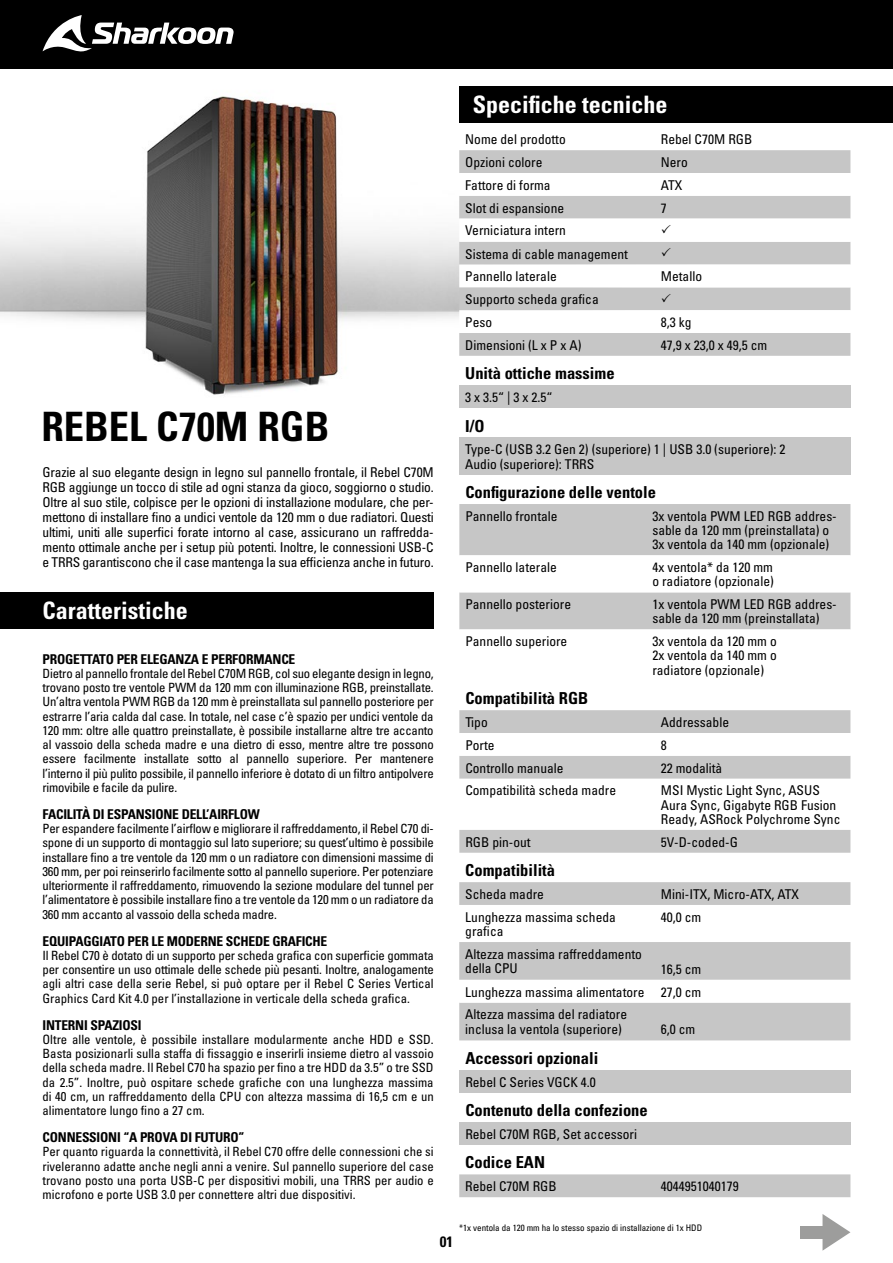
<style>
.page{position:relative;width:893px;height:1263px;background:#fff}
.page>*{position:absolute;margin:0;border:0;box-sizing:border-box;transform-origin:0 0}
.t1{font:40.5px "Univers LTCYR 67 Bold Cond";color:#000}
.t2{font:24px "Univers LTCYR 67 Bold Cond";color:#fff}
.t3{font:16.5px "Univers LTCYR 67 Bold Cond";color:#000}
.t4{font:15px "Univers LTCYR 67 Bold Cond";color:#000}
.t5{font:condensed 13.5px/14.2px "Univers LTCYR 57";color:#000}
.t6{font:13.5px "Univers LTCYR 67 Bold Cond";letter-spacing:-.015em;color:#000}
.t7{font:condensed 12.75px/14.2px "Univers LTCYR 57";color:#000;text-align:justify}
.t8{font:condensed 9px "Univers LTCYR 57";color:#000}
</style>
<div class="page">
<div style="left:0;top:0;width:893px;height:69px;background:#000"></div>
<svg style="left:43px;top:15px;width:191px;height:37px"></svg>
<img style="left:0;top:96px;width:459px;height:299px">
<div style="left:459px;top:86px;width:434px;height:37px;background:#000"></div>
<div style="left:459px;top:150px;width:391px;height:206px;background:#c6c6c6"></div>
<svg style="left:459px;top:310px;width:391px;height:23px"></svg>
<div style="left:459px;top:437px;width:391px;height:38px;background:#c6c6c6"></div>
<div style="left:459px;top:385px;width:391px;height:23px;background:#c6c6c6"></div>
<div style="left:459px;top:504px;width:391px;height:51px;background:#c6c6c6"></div>
<div style="left:459px;top:592px;width:391px;height:38px;background:#c6c6c6"></div>
<div style="left:459px;top:882px;width:391px;height:158px;background:#c6c6c6"></div>
<svg style="left:459px;top:905px;width:391px;height:98px"></svg>
<div style="left:459px;top:1122px;width:391px;height:23px;background:#c6c6c6"></div>
<div style="left:459px;top:1174px;width:391px;height:23px;background:#c6c6c6"></div>
<svg style="left:822px;top:1214px;width:28px;height:37px"></svg>
<div style="left:800px;top:1226px;width:25px;height:12px;background:#9d9d9c"></div>
<div style="left:0;top:592px;width:434px;height:37px;background:#000"></div>
<svg style="left:459px;top:710px;width:391px;height:143px;fill:#c6c6c6"></svg>
<svg style="left:459px;top:733px;width:391px;height:23px"></svg>
<div style="left:459px;top:1070px;width:391px;height:23px;background:#c6c6c6"></div>
<svg style="left:459px;top:173px;width:391px;height:114px"></svg>
<svg style="left:662px;top:293px;width:9px;height:9px"></svg>
<p class="t1" style="left:41px;top:402px;width:289px">REBEL C70M RGB</p>
<p class="t5" style="left:43px;top:464px;width:393px;line-height:15px;text-align:justify">Grazie al suo elegante design in legno sul pannello frontale, il Rebel C70M RGB aggiunge un tocco di stile ad ogni stanza da gioco, soggiorno o studio.<br>Oltre al suo stile, colpisce per le opzioni di installazione modulare, che per&shy;mettono di installare fino a undici ventole da 120 mm o due radiatori. Questi ultimi, uniti alle superfici forate intorno al case, assicurano un raffredda&shy;mento ottimale anche per i setup più potenti. Inoltre, le connessioni USB-C e TRRS garantiscono che il case mantenga la sua efficienza anche in futuro.</p>
<p class="t2" style="left:43px;top:596px;width:147px">Caratteristiche</p>
<p class="t6" style="left:43px;top:650px;width:254px">PROGETTATO PER ELEGANZA E PERFORMANCE</p>
<p class="t7" style="left:43px;top:666px;width:393px">Dietro al pannello frontale del Rebel C70M RGB, col suo elegante design in legno, trovano posto tre ventole PWM da 120 mm con illuminazione RGB, preinstallate.<br>Un’altra ventola PWM RGB da 120 mm è preinstallata sul pannello posteriore per estrarre l’aria calda dal case. In totale, nel case c’è spazio per undici ventole da 120 mm: oltre alle quattro preinstallate, è possibile installarne altre tre accanto al vassoio della scheda madre e una dietro di esso, mentre altre tre possono essere facilmente installate sotto al pannello superiore. Per mantenere l’interno il più pulito possibile, il pannello inferiore è dotato di un filtro antipolvere rimovibile e facile da pulire.</p>
<p class="t6" style="left:43px;top:806px;width:219px">FACILITÀ DI ESPANSIONE DELL’AIRFLOW</p>
<p class="t7" style="left:43px;top:821px;width:393px">Per espandere facilmente l’airflow e migliorare il raffreddamento, il Rebel C70 di&shy;spone di un supporto di montaggio sul lato superiore; su quest’ultimo è possibile installare fino a tre ventole da 120 mm o un radiatore con dimensioni massime di 360 mm, per poi reinserirlo facilmente sotto al pannello superiore. Per potenziare ulteriormente il raffreddamento, rimuovendo la sezione modulare del tunnel per l’alimentatore è possibile installare fino a tre ventole da 120 mm o un radiatore da 360 mm accanto al vassoio della scheda madre.</p>
<p class="t6" style="left:43px;top:932px;width:286px">EQUIPAGGIATO PER LE MODERNE SCHEDE GRAFICHE</p>
<p class="t7" style="left:43px;top:948px;width:393px">Il Rebel C70 è dotato di un supporto per scheda grafica con superficie gommata per consentire un uso ottimale delle schede più pesanti. Inoltre, analogamente agli altri case della serie Rebel, si può optare per il Rebel C Series Vertical Graphics Card Kit 4.0 per l’installazione in verticale della scheda grafica.</p>
<p class="t6" style="left:43px;top:1016px;width:101px">INTERNI SPAZIOSI</p>
<p class="t7" style="left:43px;top:1032px;width:393px">Oltre alle ventole, è possibile installare modularmente anche HDD e SSD.<br>Basta posizionarli sulla staffa di fissaggio e inserirli insieme dietro al vassoio della scheda madre. Il Rebel C70 ha spazio per fino a tre HDD da 3.5” o tre SSD da 2.5”. Inoltre, può ospitare schede grafiche con una lunghezza massima di 40 cm, un raffreddamento della CPU con altezza massima di 16,5 cm e un alimentatore lungo fino a 27 cm.</p>
<p class="t6" style="left:43px;top:1129px;width:203px">CONNESSIONI “A PROVA DI FUTURO”</p>
<p class="t7" style="left:43px;top:1144px;width:393px">Per quanto riguarda la connettività, il Rebel C70 offre delle connessioni che si riveleranno adatte anche negli anni a venire. Sul pannello superiore del case trovano posto una porta USB-C per dispositivi mobili, una TRRS per audio e microfono e porte USB 3.0 per connettere altri due dispositivi.</p>
<p class="t2" style="left:473px;top:90px;width:196px">Specifiche tecniche</p>
<p class="t5" style="left:465px;top:132px;width:102px">Nome del prodotto</p>
<p class="t5" style="left:661px;top:132px;width:93px">Rebel C70M RGB</p>
<p class="t5" style="left:465px;top:155px;width:79px">Opzioni colore</p>
<p class="t5" style="left:661px;top:155px;width:28px">Nero</p>
<p class="t5" style="left:465px;top:178px;width:87px">Fattore di forma</p>
<p class="t5" style="left:661px;top:178px;width:23px">ATX</p>
<p class="t5" style="left:465px;top:200px;width:100px">Slot di espansione</p>
<p class="t5" style="left:661px;top:200px;width:7px">7</p>
<p class="t5" style="left:465px;top:223px;width:102px">Verniciatura intern</p>
<p class="t5" style="left:465px;top:246px;width:164px">Sistema di cable management</p>
<p class="t5" style="left:465px;top:269px;width:93px">Pannello laterale</p>
<p class="t5" style="left:661px;top:269px;width:43px">Metallo</p>
<p class="t5" style="left:465px;top:292px;width:135px">Supporto scheda grafica</p>
<p class="t5" style="left:465px;top:315px;width:28px">Peso</p>
<p class="t5" style="left:661px;top:315px;width:32px">8,3 kg</p>
<p class="t5" style="left:465px;top:337px;width:118px">Dimensioni (L x P x A)</p>
<p class="t5" style="left:661px;top:337px;width:108px">47,9 x 23,0 x 49,5 cm</p>
<p class="t3" style="left:465px;top:363px;width:151px">Unità ottiche massime</p>
<p class="t5" style="left:465px;top:390px;width:89px">3 x 3.5“ | 3 x 2.5“</p>
<p class="t3" style="left:465px;top:415px;width:21px">I/O</p>
<p class="t5" style="left:465px;top:442px;width:322px">Type-C (USB 3.2 Gen 2) (superiore) 1 | USB 3.0 (superiore): 2<br>Audio (superiore): TRRS</p>
<p class="t3" style="left:465px;top:482px;width:192px">Configurazione delle ventole</p>
<p class="t5" style="left:465px;top:508px;width:94px">Pannello frontale</p>
<p class="t5" style="left:652px;top:508px;width:186px">3x ventola PWM LED RGB addres&shy;sable da 120 mm (preinstallata) o<br>3x ventola da 140 mm (opzionale)</p>
<p class="t5" style="left:465px;top:560px;width:93px">Pannello laterale</p>
<p class="t5" style="left:652px;top:560px;width:123px">4x ventola* da 120 mm o radiatore (opzionale)</p>
<p class="t5" style="left:465px;top:597px;width:107px">Pannello posteriore</p>
<p class="t5" style="left:652px;top:597px;width:186px">1x ventola PWM LED RGB addres&shy;sable da 120 mm (preinstallata)</p>
<p class="t5" style="left:465px;top:634px;width:103px">Pannello superiore</p>
<p class="t5" style="left:652px;top:634px;width:126px;text-align:justify">3x ventola da 120 mm o 2x ventola da 140 mm o radiatore (opzionale)</p>
<p class="t3" style="left:465px;top:688px;width:124px">Compatibilità RGB</p>
<p class="t5" style="left:465px;top:715px;width:24px">Tipo</p>
<p class="t5" style="left:661px;top:715px;width:70px">Addressable</p>
<p class="t5" style="left:465px;top:737px;width:31px">Porte</p>
<p class="t5" style="left:661px;top:737px;width:7px">8</p>
<p class="t5" style="left:465px;top:760px;width:100px">Controllo manuale</p>
<p class="t5" style="left:661px;top:760px;width:63px">22 modalità</p>
<p class="t5" style="left:465px;top:783px;width:152px">Compatibilità scheda madre</p>
<p class="t5" style="left:661px;top:783px;width:181px">MSI Mystic Light Sync, ASUS<br>Aura Sync, Gigabyte RGB Fusion<br>Ready, ASRock Polychrome Sync</p>
<p class="t5" style="left:465px;top:834px;width:67px">RGB pin-out</p>
<p class="t5" style="left:661px;top:834px;width:78px">5V-D-coded-G</p>
<p class="t3" style="left:465px;top:860px;width:91px">Compatibilità</p>
<p class="t5" style="left:465px;top:887px;width:80px">Scheda madre</p>
<p class="t5" style="left:661px;top:887px;width:140px">Mini-ITX, Micro-ATX, ATX</p>
<p class="t5" style="left:465px;top:909px;width:152px">Lunghezza massima scheda grafica</p>
<p class="t5" style="left:661px;top:909px;width:42px">40,0 cm</p>
<p class="t5" style="left:465px;top:946px;width:178px">Altezza massima raffreddamento della CPU</p>
<p class="t5" style="left:661px;top:961px;width:42px">16,5 cm</p>
<p class="t5" style="left:465px;top:984px;width:181px">Lunghezza massima alimentatore</p>
<p class="t5" style="left:661px;top:984px;width:42px">27,0 cm</p>
<p class="t5" style="left:465px;top:1007px;width:163px">Altezza massima del radiatore inclusa la ventola (superiore)</p>
<p class="t5" style="left:661px;top:1022px;width:36px">6,0 cm</p>
<p class="t3" style="left:465px;top:1048px;width:134px">Accessori opzionali</p>
<p class="t5" style="left:465px;top:1074px;width:132px">Rebel C Series VGCK 4.0</p>
<p class="t3" style="left:465px;top:1100px;width:184px">Contenuto della confezione</p>
<p class="t5" style="left:465px;top:1127px;width:173px">Rebel C70M RGB, Set accessori</p>
<p class="t3" style="left:465px;top:1152px;width:81px">Codice EAN</p>
<p class="t5" style="left:465px;top:1179px;width:93px">Rebel C70M RGB</p>
<p class="t5" style="left:661px;top:1179px;width:79px">4044951040179</p>
<p class="t4" style="left:440px;top:1232px;width:15px">01</p>
<p class="t8" style="left:459px;top:1222px;width:244px">*1x ventola da 120 mm ha lo stesso spazio di installazione di 1x HDD</p>
</div>
